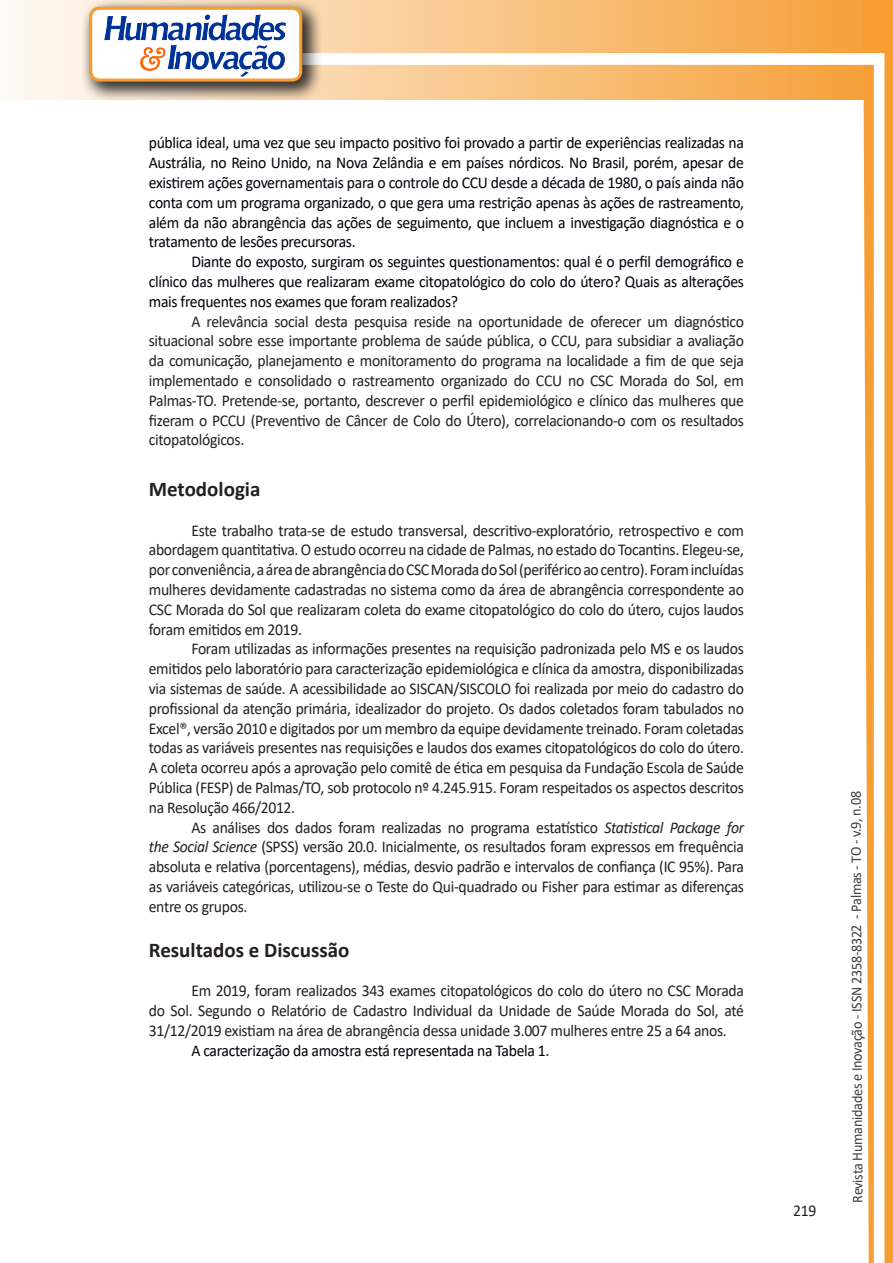
<style>
.page{position:relative;width:893px;height:1263px;background:#fff}
.page>*{position:absolute;margin:0;border:0;box-sizing:border-box;transform-origin:0 0}
.Titulo_2{font:700 21px "Calibri";color:#231f20}
.texto{font:16.5px/19.8px "Calibri";letter-spacing:-.02em;color:#231f20;text-align:justify;scale:.95 1}
.texto-2{font:16.5px/19.8px "Calibri";letter-spacing:-.02em;color:#00000a;text-align:justify;scale:.95 1}
.t1{font:15px "Calibri";letter-spacing:-.025em;color:#3e3e3f;scale:.95 1}
.s1{font-style:italic}
</style>
<div class="page">
<svg style="left:5px;top:0;width:858px;height:100px;background:#f9c484"></svg>
<div style="left:302px;top:53px;width:582px;height:12px;background:#fff;border:2px solid #fff"></div>
<svg style="left:863px;top:0;width:30px;height:1263px"></svg>
<div style="left:81px;top:0;width:241px;height:102px;background:#231f20;opacity:.75"></div>
<div style="left:91px;top:8px;width:210px;height:72px;background:#fff;border-radius:9px"></div>
<img style="left:104px;top:14px;width:181px;height:62px">
<div style="left:89px;top:7px;width:213px;height:75px;border:3px solid #f69e34;border-radius:9px"></div>
<p class="texto-2" style="left:149px;top:133px;width:628px">pública ideal, uma vez que seu impacto positivo foi provado a partir de experiências realizadas na Austrália, no Reino Unido, na Nova Zelândia e em países nórdicos. No Brasil, porém, apesar de existirem ações governamentais para o controle do CCU desde a década de 1980, o país ainda não conta com um programa organizado, o que gera uma restrição apenas às ações de rastreamento, além da não abrangência das ações de seguimento, que incluem a investigação diagnóstica e o tratamento de lesões precursoras.</p>
<p class="texto-2" style="left:149px;top:251px;width:628px;text-indent:43px">Diante do exposto, surgiram os seguintes questionamentos: qual é o perfil demográfico e clínico das mulheres que realizaram exame citopatológico do colo do útero? Quais as alterações mais frequentes nos exames que foram realizados?</p>
<p class="texto" style="left:149px;top:311px;width:628px;text-indent:43px">A relevância social desta pesquisa reside na oportunidade de oferecer um diagnóstico situacional sobre esse importante problema de saúde pública, o CCU, para subsidiar a avaliação da comunicação, planejamento e monitoramento do programa na localidade a fim de que seja implementado e consolidado o rastreamento organizado do CCU no CSC Morada do Sol, em Palmas-TO. Pretende-se, portanto, descrever o perfil epidemiológico e clínico das mulheres que fizeram o PCCU (Preventivo de Câncer de Colo do Útero), correlacionando-o com os resultados citopatológicos.</p>
<p class="Titulo_2" style="left:149px;top:474px;width:113px">Metodologia</p>
<p class="texto" style="left:149px;top:520px;width:628px;text-indent:43px">Este trabalho trata-se de estudo transversal, descritivo-exploratório, retrospectivo e com abordagem quantitativa. O estudo ocorreu na cidade de Palmas, no estado do Tocantins. Elegeu-se, por conveniência, a área de abrangência do CSC Morada do Sol (periférico ao centro). Foram incluídas mulheres devidamente cadastradas no sistema como da área de abrangência correspondente ao CSC Morada do Sol que realizaram coleta do exame citopatológico do colo do útero, cujos laudos foram emitidos em 2019.</p>
<p class="texto" style="left:149px;top:638px;width:628px;text-indent:43px">Foram utilizadas as informações presentes na requisição padronizada pelo MS e os laudos emitidos pelo laboratório para caracterização epidemiológica e clínica da amostra, disponibilizadas via sistemas de saúde. A acessibilidade ao SISCAN/SISCOLO foi realizada por meio do cadastro do profissional da atenção primária, idealizador do projeto. Os dados coletados foram tabulados no Excel®, versão 2010 e digitados por um membro da equipe devidamente treinado. Foram coletadas todas as variáveis presentes nas requisições e laudos dos exames citopatológicos do colo do útero.<br>A coleta ocorreu após a aprovação pelo comitê de ética em pesquisa da Fundação Escola de Saúde Pública (FESP) de Palmas/TO, sob protocolo nº 4.245.915. Foram respeitados os aspectos descritos na Resolução 466/2012.</p>
<p class="texto" style="left:149px;top:817px;width:628px;text-indent:43px">As análises dos dados foram realizadas no programa estatístico <span class="s1">Statistical Package for the Social Science</span> (SPSS) versão 20.0. Inicialmente, os resultados foram expressos em frequência absoluta e relativa (porcentagens), médias, desvio padrão e intervalos de confiança (IC 95%). Para as variáveis categóricas, utilizou-se o Teste do Qui-quadrado ou Fisher para estimar as diferenças entre os grupos.</p>
<p class="Titulo_2" style="left:149px;top:935px;width:202px">Resultados e Discussão</p>
<p class="texto" style="left:149px;top:980px;width:628px;text-indent:43px">Em 2019, foram realizados 343 exames citopatológicos do colo do útero no CSC Morada do Sol. Segundo o Relatório de Cadastro Individual da Unidade de Saúde Morada do Sol, até 31/12/2019 existiam na área de abrangência dessa unidade 3.007 mulheres entre 25 a 64 anos.</p>
<p class="texto-2" style="left:191px;top:1040px;width:378px">A caracterização da amostra está representada na Tabela 1.</p>
<p class="texto" style="left:793px;top:1200px;width:26px">219</p>
<p class="t1" style="left:846px;top:1203px;width:435px;rotate:-90deg">Revista Humanidades e Inovação - ISSN 2358-8322 - Palmas - TO - v.9, n.08</p>
</div>
